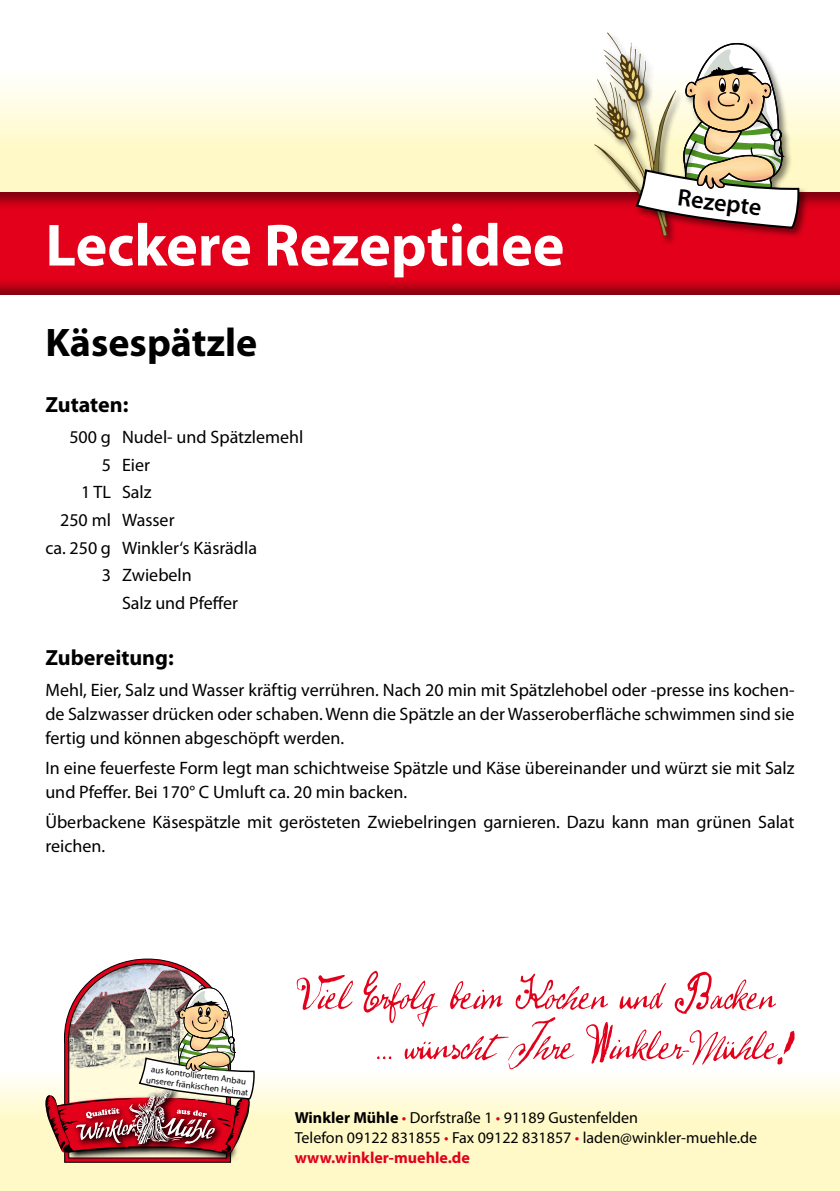
<style>
.page{position:relative;width:840px;height:1191px;background:#fff}
.page>*{position:absolute;margin:0;border:0;box-sizing:border-box;transform-origin:0 0}
.t1{font:700 60px "Myriad Pro";color:#fff}
.t2{font:50px/50px "Pepe";color:#e2001a}
.t3{font:700 40px "Myriad Pro";color:#000}
.t4{font:600 24.2px "Myriad Pro";color:#000}
.t5{font:700 22px "Myriad Pro";color:#000}
.t6{font:18px/27.6px "Myriad Pro";color:#000}
.t7{font:16px/20px "Myriad Pro";color:#000}
.t8{font:9px/10.8px "Myriad Pro";color:#000;text-align:center}
.s1{font-weight:700}
.s2{color:#e2001a}
.s3{font-weight:700;color:#e2001a}
</style>
<div class="page">
<svg style="left:0;top:1070px;width:839px;height:121px;background:#fefad1"></svg>
<svg style="left:0;top:83px;width:839px;height:108px;background:#fffad5"></svg>
<div style="left:0;top:191px;width:839px;height:106px;background:#000;opacity:.5"></div>
<img style="left:42px;top:958px;width:212px;height:205px">
<div style="left:592px;top:31px;width:93px;height:215px;background:#000;opacity:.5"></div>
<div style="left:633px;top:41px;width:176px;height:198px;background:#000;opacity:.5"></div>
<svg style="left:594px;top:33px;width:205px;height:204px"></svg>
<h1 class="t1" style="left:45px;top:212px;width:520px">Leckere Rezeptidee</h1>
<h3 class="t3" style="left:45px;top:320px;width:213px">Käsespätzle</h3>
<p class="t5" style="left:45px;top:392px;width:84px">Zutaten:</p>
<p class="t6" style="left:45px;top:423px;width:67px;text-align:right">500 g<br>5<br>1 TL<br>250 ml ca. 250 g<br>3</p>
<p class="t6" style="left:122px;top:423px;width:183px">Nudel- und Spätzlemehl<br>Eier<br>Salz<br>Wasser<br>Winkler‘s Käsrädla<br>Zwiebeln<br>Salz und Pfeffer</p>
<p class="t5" style="left:45px;top:645px;width:130px">Zubereitung:</p>
<h3 class="t4" style="left:679px;top:184px;width:86px;rotate:7deg">Rezepte</h3>
<p class="t6" style="left:45px;top:678px;width:750px;line-height:24px;text-align:justify">Mehl, Eier, Salz und Wasser kräftig verrühren. Nach 20 min mit Spätzlehobel oder -presse ins kochen&shy;de Salzwasser drücken oder schaben. Wenn die Spätzle an der Wasseroberfläche schwimmen sind sie fertig und können abgeschöpft werden.</p>
<p class="t6" style="left:45px;top:756px;width:750px;line-height:24px">In eine feuerfeste Form legt man schichtweise Spätzle und Käse übereinander und würzt sie mit Salz und Pfeffer. Bei 170° C Umluft ca. 20 min backen.</p>
<p class="t6" style="left:45px;top:810px;width:750px;line-height:24px">Überbackene Käsespätzle mit gerösteten Zwiebelringen garnieren. Dazu kann man grünen Salat reichen.</p>
<p class="t8" style="left:148px;top:1063px;width:104px;rotate:7deg">aus kontrolliertem Anbau unserer fränkischen Heimat</p>
<h2 class="t2" style="left:375px;top:967px;width:420px;text-indent:-80px">Viel Erfolg beim Kochen und Backen ... wünscht Ihre Winkler-Mühle!</h2>
<p class="t7" style="left:294px;top:1107px;width:463px"><span class="s1">Winkler Mühle</span> <span class="s2">•</span> Dorfstraße 1 <span class="s2">•</span> 91189 Gustenfelden<br>Telefon 09122 831855 <span class="s2">•</span> Fax 09122 831857 <span class="s2">•</span> laden@winkler-muehle.de <span class="s3">www.winkler-muehle.de</span></p>
</div>
